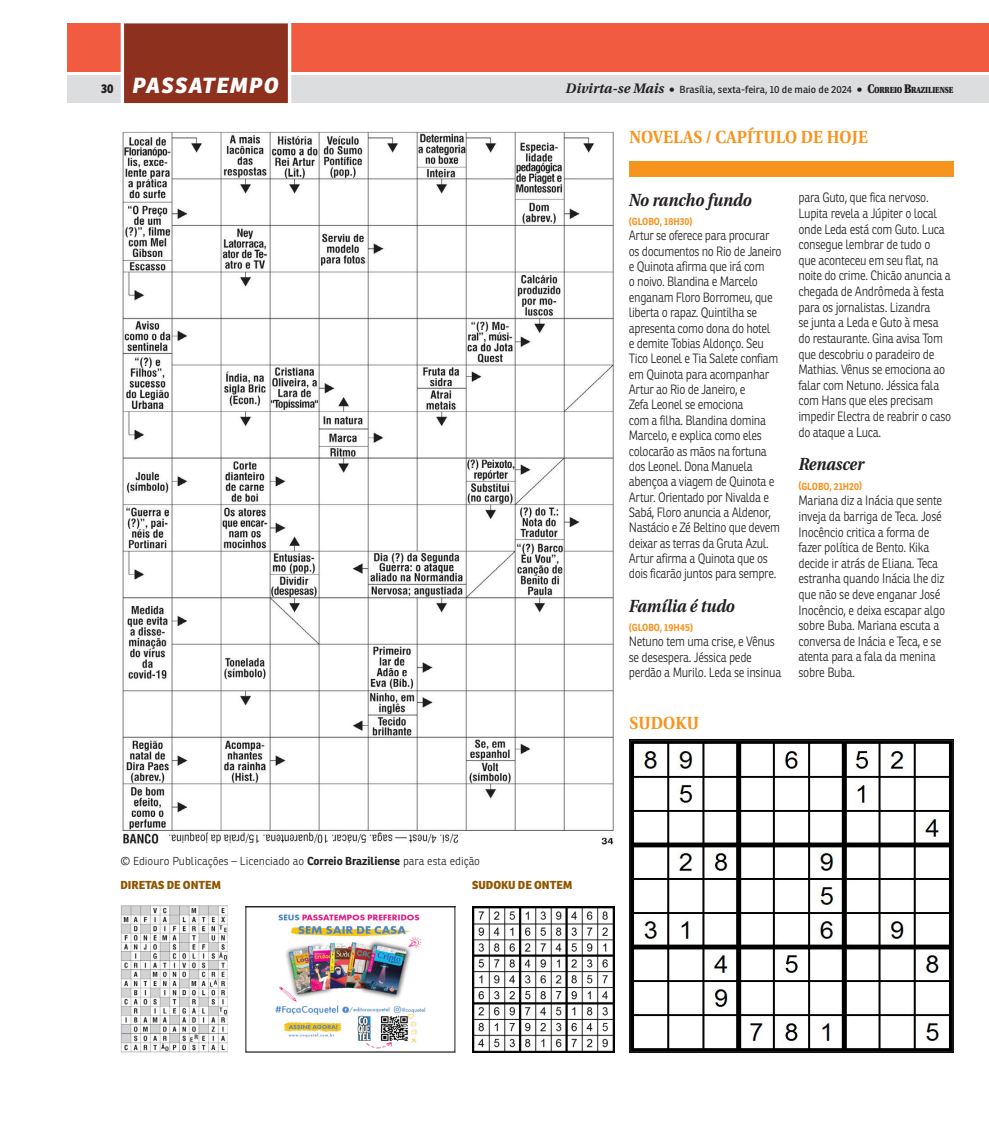
<style>
.page{position:relative;width:989px;height:1124px;background:#fff}
.page>*{position:absolute;margin:0;border:0;box-sizing:border-box;transform-origin:0 0}
.t1{font:italic 800 21.25px "Ronnia";letter-spacing:.075em;color:#fff}
.t2{font:italic 700 17.5px "Utopia";color:#231f20;scale:.9 1}
.t3{font:700 17.5px "Utopia";letter-spacing:.01em;color:#f7941e;scale:.9 1}
.t4{font:300 13.12px/15.6px "Ronnia";letter-spacing:-.03em;color:#231f20;scale:.9 1}
.t5{font:300 11.25px/24.1px "Ronnia";color:#231f20}
.t6{font:800 11.25px "Ronnia";color:#905501}
.t7{font:10px "Ronnia";letter-spacing:.005em;color:#231f20}
.t8{font:700 10px "Ronnia";color:#f7941e;scale:.9 1}
.s1{font-style:normal;font-size:12.5px;color:#231f20}
.s2{font-family:"Utopia";font-weight:700;font-style:italic;font-size:13.75px}
.s3{font-family:"Utopia";font-weight:900;font-size:12.5px}
.s4{font-family:"Utopia";font-weight:900;font-size:8.75px}
.s5{font-weight:700}
.s6{font-weight:800;color:#905501}
</style>
<div class="page">
<div style="left:68px;top:75px;width:920px;height:28px;background:#dcddde"></div>
<div style="left:68px;top:23px;width:920px;height:49px;background:#f15b40"></div>
<div style="left:121px;top:23px;width:170px;height:81px;background:#fff"></div>
<div style="left:124px;top:23px;width:164px;height:80px;background:#8d301d"></div>
<img style="left:275px;top:914px;width:151px;height:135px">
<div style="left:245px;top:906px;width:210px;height:146px;border:1px solid #231f20"></div>
<img style="left:472px;top:906px;width:142px;height:146px">
<img style="left:120px;top:905px;width:108px;height:147px">
<img style="left:122px;top:131px;width:492px;height:714px">
<div style="left:629px;top:161px;width:324px;height:16px;background:#f7941e"></div>
<img style="left:631px;top:741px;width:320px;height:309px">
<div style="left:629px;top:739px;width:324px;height:313px;border:1px solid #231f20"></div>
<h1 class="t1" style="left:101px;top:77px;width:179px"><span class="s1">30</span> PASSATEMPO</h1>
<p class="t7" style="left:565px;top:85px;width:389px"><span class="s2">Divirta-se Mais</span> <span class="s3">•</span> Brasília, sexta-feira, 10 de maio de 2024 <span class="s3">• C</span><span class="s4">ORREIO</span> <span class="s3">B</span><span class="s4">RAZILIENSE</span></p>
<h2 class="t3" style="left:629px;top:127px;width:267px">NOVELAS / CAPÍTULO DE HOJE</h2>
<p class="t5" style="left:120px;top:849px;width:361px">© Ediouro Publicações – Licenciado ao <span class="s5">Correio Braziliense</span> para esta edição<br><span class="s6">DIRETAS DE ONTEM</span></p>
<p class="t6" style="left:472px;top:880px;width:101px">SUDOKU DE ONTEM</p>
<h2 class="t2" style="left:629px;top:192px;width:138px">No rancho fundo</h2>
<p class="t8" style="left:629px;top:217px;width:72px">(GLOBO, 18H30)</p>
<p class="t4" style="left:629px;top:229px;width:171px">Artur se oferece para procurar os documentos no Rio de Janeiro e Quinota afirma que irá com<br>o noivo. Blandina e Marcelo enganam Floro Borromeu, que liberta o rapaz. Quintilha se apresenta como dona do hotel<br>e demite Tobias Aldonço. Seu<br>Tico Leonel e Tia Salete confiam em Quinota para acompanhar<br>Artur ao Rio de Janeiro, e<br>Zefa Leonel se emociona<br>com a filha. Blandina domina<br>Marcelo, e explica como eles colocarão as mãos na fortuna dos Leonel. Dona Manuela abençoa a viagem de Quinota e<br>Artur. Orientado por Nivalda e<br>Sabá, Floro anuncia a Aldenor,<br>Nastácio e Zé Beltino que devem deixar as terras da Gruta Azul.<br>Artur afirma a Quinota que os dois ficarão juntos para sempre.</p>
<h2 class="t2" style="left:629px;top:598px;width:119px">Família é tudo</h2>
<p class="t8" style="left:629px;top:623px;width:73px">(GLOBO, 19H45)</p>
<p class="t4" style="left:629px;top:635px;width:171px">Netuno tem uma crise, e Vênus se desespera. Jéssica pede perdão a Murilo. Leda se insinua</p>
<h2 class="t3" style="left:629px;top:713px;width:79px">SUDOKU</h2>
<p class="t4" style="left:798px;top:191px;width:171px">para Guto, que fica nervoso.<br>Lupita revela a Júpiter o local onde Leda está com Guto. Luca consegue lembrar de tudo o que aconteceu em seu flat, na noite do crime. Chicão anuncia a chegada de Andrômeda à festa para os jornalistas. Lizandra<br>se junta a Leda e Guto à mesa do restaurante. Gina avisa Tom que descobriu o paradeiro de<br>Mathias. Vênus se emociona ao falar com Netuno. Jéssica fala com Hans que eles precisam impedir Electra de reabrir o caso do ataque a Luca.</p>
<h2 class="t2" style="left:798px;top:456px;width:74px">Renascer</h2>
<p class="t8" style="left:798px;top:481px;width:72px">(GLOBO, 21H20)</p>
<p class="t4" style="left:798px;top:494px;width:165px">Mariana diz a Inácia que sente inveja da barriga de Teca. José<br>Inocêncio critica a forma de fazer política de Bento. Kika decide ir atrás de Eliana. Teca estranha quando Inácia lhe diz que não se deve enganar José<br>Inocêncio, e deixa escapar algo sobre Buba. Mariana escuta a conversa de Inácia e Teca, e se atenta para a fala da menina sobre Buba.</p>
</div>
